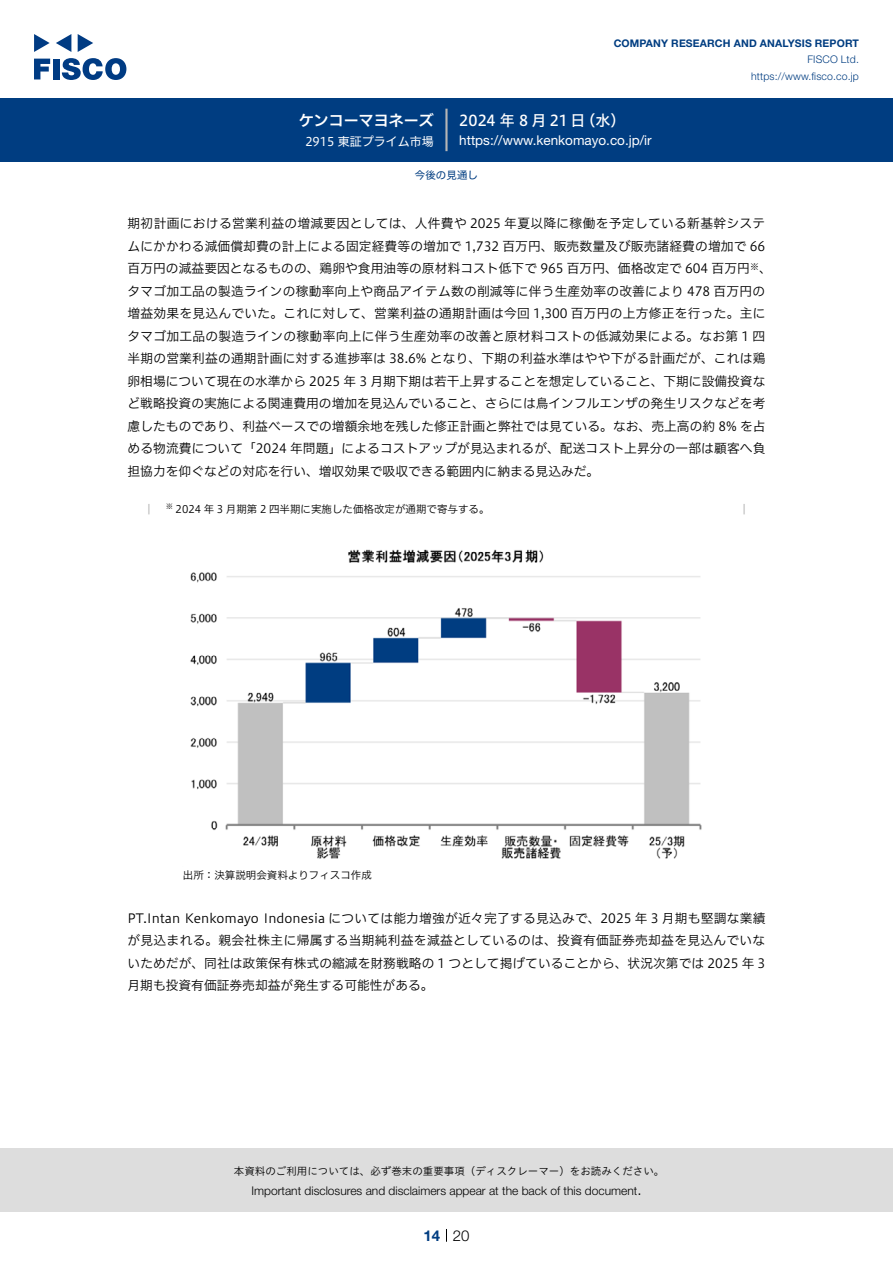
<style>
.page{position:relative;width:893px;height:1263px;background:#fff}
.page>*{position:absolute;margin:0;border:0;box-sizing:border-box;transform-origin:0 0}
.t1{font:15px "Hiragino UD Sans F Std N W5";letter-spacing:.175em;color:#fff}
.t2{font:15px "Hiragino UD Sans F Std N W6";color:#fff}
.t3{font:300 15px "Helvetica Neue LT Std";color:#000}
.t4{font:700 15px "Helvetica Neue LT Std";color:#003d81}
.t5{font:13.5px "Helvetica Neue LT Std";color:#fff}
.t6{font:12.75px/22.5px "Hiragino UD Sans F Std N W3";letter-spacing:.01em;color:#000}
.t7{font:300 12px "Helvetica Neue LT Std";color:#000}
.t8{font:12px "Hiragino UD Sans F Std N W4";color:#fff}
.t9{font:10.5px "Hiragino UD Sans F Std N W3";color:#000}
.t10{font:10.5px "Hiragino UD Sans Std W3";color:#000}
.t11{font:700 10.5px "Helvetica Neue LT Std";letter-spacing:.015em;color:#003d81}
.t12{font:300 10.5px/16.5px "Helvetica Neue LT Std";letter-spacing:.015em;color:#003d81;text-align:right}
.t13{font:10.5px "Hiragino UD Sans F Std N W4";color:#003d81}
.t14{font:8.85px "Hiragino UD Sans F Std N W3";color:#000}
.t15{font:7.35px "Hiragino UD Sans F Std N W3";color:#000}
</style>
<div class="page">
<div style="left:0;top:1148px;width:893px;height:64px;background:#ddd"></div>
<svg style="left:34px;top:59px;width:16px;height:20px"></svg>
<div style="left:53px;top:59px;width:6px;height:20px;background:#003b83"></div>
<svg style="left:62px;top:58px;width:64px;height:22px"></svg>
<svg style="left:34px;top:34px;width:16px;height:18px"></svg>
<svg style="left:78px;top:34px;width:15px;height:18px"></svg>
<svg style="left:56px;top:34px;width:15px;height:18px"></svg>
<div style="left:0;top:98px;width:893px;height:64px;background:#003d81"></div>
<hr style="left:445px;top:109px;width:3px;height:42px;background:#b5b5b6">
<svg style="left:446px;top:1229px;width:1px;height:13px"></svg>
<svg style="left:148px;top:504px;width:2px;height:10px"></svg>
<svg style="left:743px;top:504px;width:2px;height:10px"></svg>
<img style="left:190px;top:549px;width:512px;height:310px">
<p class="t2" style="left:299px;top:109px;width:136px">ケンコーマヨネーズ</p>
<p class="t8" style="left:305px;top:132px;width:130px">2915 東証プライム市場</p>
<p class="t11" style="left:614px;top:37px;width:247px">COMPANY RESEARCH AND ANALYSIS REPORT</p>
<p class="t12" style="left:751px;top:51px;width:109px">FISCO Ltd. https://www.fisco.co j p.</p>
<p class="t1" style="left:581px;top:109px;width:46px">（水(</p>
<p class="t1" style="left:459px;top:109px;width:128px">2024年8月21日</p>
<p class="t5" style="left:459px;top:132px;width:194px">https://www.kenkomayo. c o j p. i r/</p>
<p class="t13" style="left:415px;top:167px;width:64px">今後の見通し</p>
<p class="t6" style="left:128px;top:211px;width:639px">期初計画における営業利益の増減要因としては、人件費や 2025 年夏以降に稼働を予定している新基幹システ</p>
<p class="t6" style="left:128px;top:234px;width:639px">ムにかかわる減価償却費の計上による固定経費等の増加で 1,732 百万円、販売数量及び販売諸経費の増加で 66</p>
<p class="t6" style="left:759px;top:256px;width:14px">、</p>
<p class="t6" style="left:128px;top:256px;width:639px">百万円の減益要因となるものの、鶏卵や食用油等の原材料コスト低下で 965 百万円、価格改定で 604 百万円タマゴ加工品の製造ラインの稼動率向上や商品アイテム数の削減等に伴う生産効率の改善により 478 百万円の増益効果を見込んでいた。これに対して、営業利益の通期計画は今回 1,300 百万円の上方修正を行った。主にタマゴ加工品の製造ラインの稼動率向上に伴う生産効率の改善と原材料コストの低減効果による。なお第 1 四半期の営業利益の通期計画に対する進捗率は 38.6% となり、下期の利益水準はやや下がる計画だが、これは鶏卵相場について現在の水準から 2025 年 3 月期下期は若干上昇することを想定していること、下期に設備投資など戦略投資の実施による関連費用の増加を見込んでいること、さらには鳥インフルエンザの発生リスクなどを考慮したものであり、利益ベースでの増額余地を残した修正計画と弊社では見ている。なお、売上高の約 8% を占める物流費について「2024 年問題」によるコストアップが見込まれるが、配送コスト上昇分の一部は顧客へ負担協力を仰ぐなどの対応を行い、増収効果で吸収できる範囲内に納まる見込みだ。</p>
<p class="t9" style="left:176px;top:501px;width:315px">2024 年 3 月期第 2 四半期に実施した価格改定が通期で寄与する。</p>
<p class="t14" style="left:750px;top:260px;width:10px">※</p>
<p class="t15" style="left:166px;top:501px;width:9px">※</p>
<p class="t9" style="left:183px;top:867px;width:191px">出所：決算説明会資料よりフィスコ作成</p>
<p class="t6" style="left:128px;top:906px;width:639px;text-align:justify">PT.Intan Kenkomayo Indonesia については能力増強が近々完了する見込みで、2025 年 3 月期も堅調な業績が見込まれる。親会社株主に帰属する当期純利益を減益としているのは、投資有価証券売却益を見込んでいないためだが、同社は政策保有株式の縮減を財務戦略の 1 つとして掲げていることから、状況次第では 2025 年 3月期も投資有価証券売却益が発生する可能性がある。</p>
<p class="t10" style="left:234px;top:1163px;width:432px">本資料のご利用については、必ず巻末の重要事項（ディスクレーマー）をお読みください。</p>
<p class="t3" style="left:637px;top:1180px;width:6px">.</p>
<p class="t7" style="left:251px;top:1183px;width:387px">Important disclosures and disclaimers appear at the back of this document</p>
<p class="t4" style="left:423px;top:1226px;width:18px">14</p>
<p class="t3" style="left:453px;top:1226px;width:18px">20</p>
</div>
